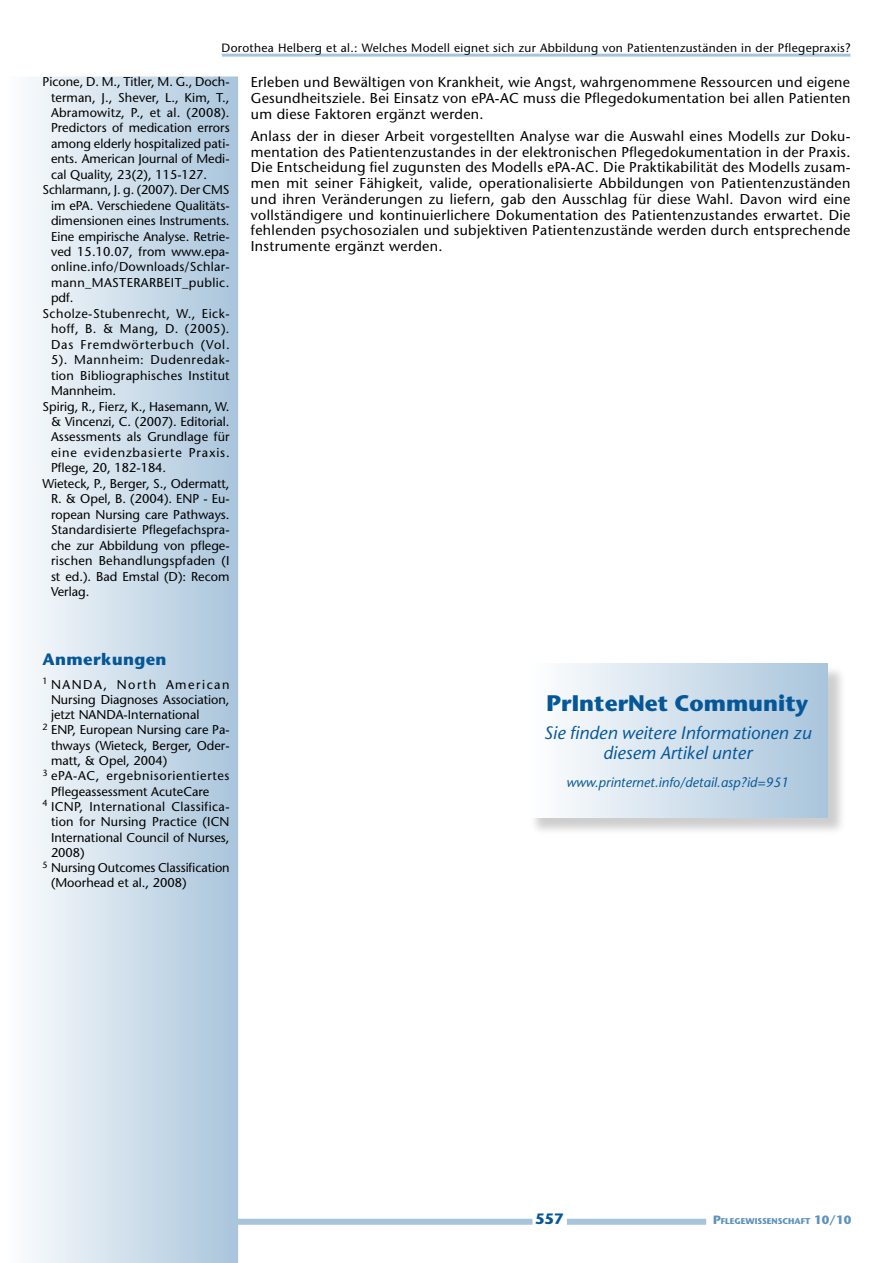
<style>
.page{position:relative;width:893px;height:1263px;background:#fff}
.page>*{position:absolute;margin:0;border:0;box-sizing:border-box;transform-origin:0 0}
.t1{font:700 22.5px "Stone Sans";letter-spacing:.005em;color:#065798}
.t2{font:italic 18px/20.2px "Stone Sans";letter-spacing:.005em;color:#065798;text-align:center}
.t3{font:700 16.5px "Stone Sans";letter-spacing:.025em;color:#065798}
.t4{font:700 15px "Stone Sans";color:#065798}
.t5{font:14.25px/15.8px "Stone Sans";letter-spacing:.025em;color:#000;text-align:justify}
.t6{font:italic 13.5px "Stone Sans";letter-spacing:.005em;color:#065798}
.t7{font:12.75px "Stone Sans";color:#000}
.t8{font:12.75px "Stone Sans";letter-spacing:.02em;color:#000}
.t9{font:12.75px "Stone Sans";letter-spacing:.035em;color:#000}
.t10{font:12.75px "Stone Sans";letter-spacing:.065em;color:#000}
.t11{font:12.75px "Stone Sans";letter-spacing:.025em;color:#000}
.t12{font:12.75px "Stone Sans";letter-spacing:.05em;color:#000}
.t13{font:12.75px "Stone Sans";letter-spacing:.03em;color:#000}
.t14{font:12.75px "Stone Sans";letter-spacing:.045em;color:#000}
.t15{font:12.75px "Stone Sans";letter-spacing:.12em;color:#000}
.t16{font:12px "Stone Sans";letter-spacing:.03em;color:#000}
.t17{font:700 8.4px "Stone Sans";color:#5d92bc}
.s1{font-size:12px}
</style>
<div class="page">
<div style="left:225px;top:1219px;width:307px;height:6px;background:#a8c4db"></div>
<div style="left:567px;top:1219px;width:139px;height:6px;background:#a8c4db"></div>
<div style="left:9px;top:76px;width:229px;height:1187px;background:linear-gradient(to right,#fcfdfe,#a9c5db)"></div>
<hr style="left:222px;top:54px;width:628px;height:3px;background:#a8c4db">
<div style="left:529px;top:665px;width:319px;height:173px;background:#000;opacity:.2"></div>
<div style="left:527px;top:663px;width:301px;height:154px;background:linear-gradient(to right,#fff,#a9c5db)"></div>
<p class="t16" style="left:221px;top:40px;width:631px">Dorothea Helberg et al.: Welches Modell eignet sich zur Abbildung von Patientenzuständen in der Pflegepraxis?</p>
<p class="t7" style="left:43px;top:74px;width:189px">Picone, D. M., Titler, M. G., Doch-</p>
<p class="t7" style="left:51px;top:89px;width:180px">terman, J., Shever, L., Kim, T.,</p>
<p class="t8" style="left:51px;top:105px;width:180px">Abramowitz, P., et al. (2008).</p>
<p class="t7" style="left:51px;top:120px;width:180px">Predictors of medication errors</p>
<p class="t7" style="left:51px;top:136px;width:180px">among elderly hospitalized pati-</p>
<p class="t7" style="left:51px;top:151px;width:180px">ents. American Journal of Medi-</p>
<p class="t7" style="left:51px;top:167px;width:158px">cal Quality, 23(2), 115-127.</p>
<p class="t7" style="left:43px;top:182px;width:188px">Schlarmann, J. g. (2007). Der CMS</p>
<p class="t7" style="left:51px;top:198px;width:180px">im ePA. Verschiedene Qualitäts-</p>
<p class="t7" style="left:51px;top:213px;width:180px">dimensionen eines Instruments.</p>
<p class="t7" style="left:51px;top:229px;width:180px">Eine empirische Analyse. Retrie-</p>
<p class="t7" style="left:51px;top:244px;width:180px">ved 15.10.07, from www.epa-</p>
<p class="t8" style="left:51px;top:259px;width:180px">online.info/Downloads/Schlar-</p>
<p class="t13" style="left:51px;top:275px;width:180px">mann_MASTERARBEIT_public.</p>
<p class="t7" style="left:51px;top:290px;width:24px">pdf.</p>
<p class="t9" style="left:43px;top:306px;width:189px">Scholze-Stubenrecht, W., Eick-</p>
<p class="t9" style="left:51px;top:321px;width:180px">hoff, B. &amp; Mang, D. (2005).</p>
<p class="t10" style="left:51px;top:337px;width:180px">Das Fremdwörterbuch (Vol.</p>
<p class="t14" style="left:51px;top:352px;width:180px">5). Mannheim: Dudenredak-</p>
<p class="t8" style="left:51px;top:368px;width:180px">tion Bibliographisches Institut</p>
<p class="t7" style="left:51px;top:383px;width:67px">Mannheim.</p>
<p class="t7" style="left:43px;top:398px;width:189px">Spirig, R., Fierz, K., Hasemann, W.</p>
<p class="t7" style="left:51px;top:414px;width:180px">&amp; Vincenzi, C. (2007). Editorial.</p>
<p class="t7" style="left:51px;top:429px;width:180px">Assessments als Grundlage für</p>
<p class="t10" style="left:51px;top:445px;width:180px">eine evidenzbasierte Praxis.</p>
<p class="t7" style="left:51px;top:460px;width:117px">Pflege, 20, 182-184.</p>
<p class="t7" style="left:43px;top:476px;width:189px">Wieteck, P., Berger, S., Odermatt,</p>
<p class="t7" style="left:51px;top:491px;width:180px">R. &amp; Opel, B. (2004). ENP - Eu-</p>
<p class="t7" style="left:51px;top:507px;width:180px">ropean Nursing care Pathways.</p>
<p class="t7" style="left:51px;top:522px;width:180px">Standardisierte Pflegefachspra-</p>
<p class="t7" style="left:51px;top:538px;width:180px">che zur Abbildung von pflege-</p>
<p class="t8" style="left:51px;top:553px;width:180px">rischen Behandlungspfaden (I</p>
<p class="t7" style="left:51px;top:568px;width:180px">st ed.). Bad Emstal (D): Recom</p>
<p class="t7" style="left:51px;top:584px;width:40px">Verlag.</p>
<p class="t5" style="left:251px;top:74px;width:601px">Erleben und Bewältigen von Krankheit, wie Angst, wahrgenommene Ressourcen und eigene Gesundheitsziele. Bei Einsatz von ePA-AC muss die Pflegedokumentation bei allen Patienten um diese Faktoren ergänzt werden.</p>
<p class="t5" style="left:251px;top:128px;width:601px">Anlass der in dieser Arbeit vorgestellten Analyse war die Auswahl eines Modells zur Doku&shy;mentation des Patientenzustandes in der elektronischen Pflegedokumentation in der Praxis.<br>Die Entscheidung fiel zugunsten des Modells ePA-AC. Die Praktikabilität des Modells zusam&shy;men mit seiner Fähigkeit, valide, operationalisierte Abbildungen von Patientenzuständen und ihren Veränderungen zu liefern, gab den Ausschlag für diese Wahl. Davon wird eine vollständigere und kontinuierlichere Dokumentation des Patientenzustandes erwartet. Die fehlenden psychosozialen und subjektiven Patientenzustände werden durch entsprechende Instrumente ergänzt werden.</p>
<p class="t3" style="left:43px;top:649px;width:126px">Anmerkungen</p>
<p class="t15" style="left:43px;top:676px;width:189px"><sup>1</sup> NANDA, North American</p>
<p class="t7" style="left:51px;top:692px;width:180px">Nursing Diagnoses Association,</p>
<p class="t7" style="left:51px;top:707px;width:150px">jetzt NANDA-International</p>
<p class="t7" style="left:43px;top:722px;width:189px"><sup>2</sup> ENP, European Nursing care Pa-</p>
<p class="t7" style="left:51px;top:738px;width:180px">thways (Wieteck, Berger, Oder-</p>
<p class="t7" style="left:51px;top:753px;width:118px">matt, &amp; Opel, 2004)</p>
<p class="t12" style="left:43px;top:768px;width:189px"><sup>3</sup> ePA-AC, ergebnisorientiertes</p>
<p class="t7" style="left:51px;top:784px;width:160px">Pflegeassessment AcuteCare</p>
<p class="t11" style="left:43px;top:799px;width:189px"><sup>4</sup> ICNP, International Classifica-</p>
<p class="t7" style="left:51px;top:814px;width:180px">tion for Nursing Practice (ICN</p>
<p class="t7" style="left:51px;top:829px;width:180px">International Council of Nurses,</p>
<p class="t7" style="left:51px;top:845px;width:35px">2008)</p>
<p class="t7" style="left:43px;top:860px;width:189px"><sup>5</sup> Nursing Outcomes Classification</p>
<p class="t7" style="left:51px;top:875px;width:137px">(Moorhead et al., 2008)</p>
<h1 class="t1" style="left:547px;top:689px;width:263px">PrInterNet Community</h1>
<h2 class="t2" style="left:544px;top:722px;width:269px">Sie finden weitere Informationen zu diesem Artikel unter</h2>
<p class="t6" style="left:566px;top:774px;width:224px">www.printernet.info/detail.asp?id=951</p>
<p class="t4" style="left:535px;top:1210px;width:30px">557</p>
<p class="t17" style="left:713px;top:1216px;width:140px"><span class="s1">P</span>flegewissenschaft <span class="s1">10/10</span></p>
</div>
